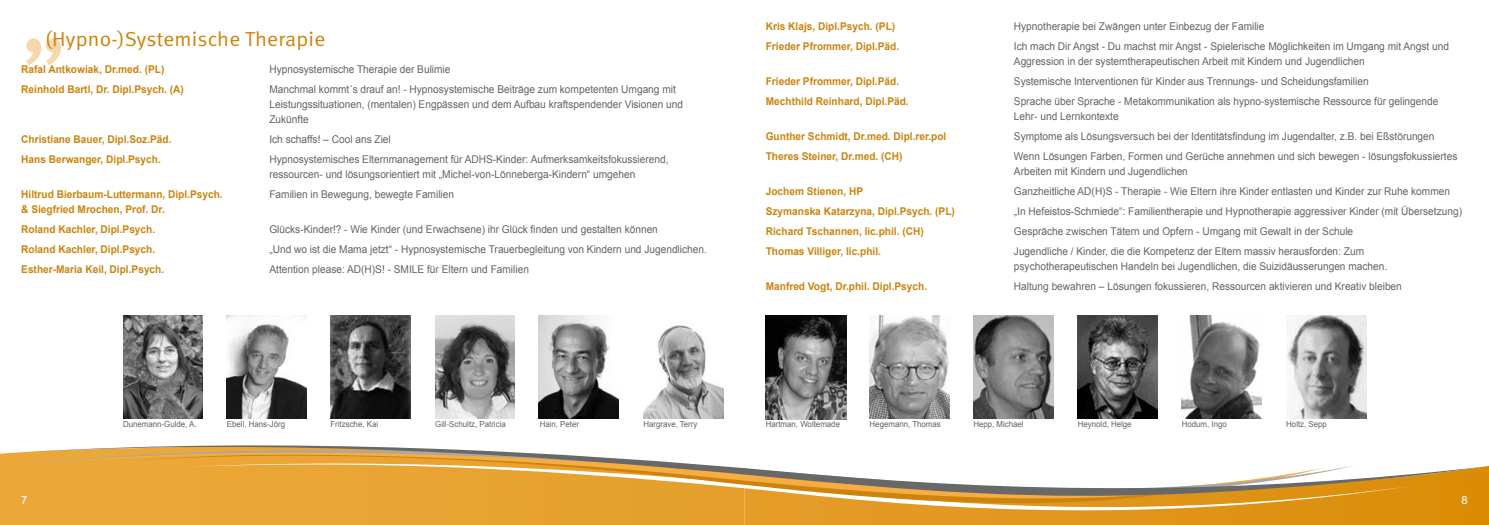
<style>
.page{position:relative;width:1489px;height:525px;background:#fff}
.page>*{position:absolute;margin:0;border:0;box-sizing:border-box;transform-origin:0 0}
.t1{font:100px "Meta Normal";color:#f7d7ac}
.t2{font:20.25px "Meta Normal";letter-spacing:.01em;color:#cb840d;scale:1.06 1}
.t3{font:11.25px "Arial";color:#fff}
.t4{font:10.75px/15px "Arial";color:#636363;scale:.95 1}
.t5{font:700 10.75px/20px "Arial";color:#cb840d;scale:.95 1}
.t6{font:8.38px "Arial";color:#636363;scale:.95 1}
</style>
<div class="page">
<img style="left:123px;top:316px;width:80px;height:102px">
<img style="left:227px;top:316px;width:79px;height:102px">
<img style="left:330px;top:316px;width:80px;height:102px">
<img style="left:435px;top:316px;width:80px;height:102px">
<img style="left:539px;top:316px;width:79px;height:102px">
<img style="left:643px;top:325px;width:80px;height:93px">
<img style="left:765px;top:315px;width:81px;height:104px">
<img style="left:869px;top:315px;width:80px;height:103px">
<img style="left:973px;top:315px;width:80px;height:103px">
<img style="left:1077px;top:315px;width:80px;height:103px">
<img style="left:1181px;top:315px;width:80px;height:103px">
<img style="left:1286px;top:315px;width:79px;height:103px">
<div style="left:0;top:518px;width:744px;height:6px;background:#e9a433"></div>
<svg style="left:0;top:452px;width:744px;height:66px;background:#e9a534"></svg>
<svg style="left:15px;top:451px;width:729px;height:62px;background:#e8a433"></svg>
<svg style="left:30px;top:445px;width:714px;height:56px;background:#e4ae56"></svg>
<svg style="left:1323px;top:501px;width:87px;height:16px"></svg>
<svg style="left:744px;top:513px;width:579px;height:5px;background:#e1971e"></svg>
<svg style="left:744px;top:501px;width:612px;height:12px;background:#e5a742"></svg>
<svg style="left:744px;top:465px;width:744px;height:36px"></svg>
<h2 class="t2" style="left:45px;top:27px;width:266px">(Hypno-)Systemische Therapie</h2>
<p class="t5" style="left:21px;top:59px;width:152px">Rafal Antkowiak, Dr.med. (PL)</p>
<p class="t4" style="left:269px;top:61px;width:192px">Hypnosystemische Therapie der Bulimie</p>
<p class="t5" style="left:21px;top:79px;width:173px">Reinhold Bartl, Dr. Dipl.Psych. (A)</p>
<p class="t4" style="left:269px;top:81px;width:437px">Manchmal kommt´s drauf an! - Hypnosystemische Beiträge zum kompetenten Umgang mit<br>Leistungssituationen, (mentalen) Engpässen und dem Aufbau kraftspendender Visionen und<br>Zukünfte</p>
<p class="t5" style="left:21px;top:129px;width:160px">Christiane Bauer, Dipl.Soz.Päd.</p>
<p class="t4" style="left:269px;top:131px;width:129px">Ich schaffs! – Cool ans Ziel</p>
<p class="t5" style="left:21px;top:149px;width:148px">Hans Berwanger, Dipl.Psych.</p>
<p class="t4" style="left:269px;top:151px;width:421px">Hypnosystemisches Elternmanagement für ADHS-Kinder: Aufmerksamkeitsfokussierend, ressourcen- und lösungsorientiert mit „Michel-von-Lönneberga-Kindern“ umgehen</p>
<p class="t5" style="left:21px;top:184px;width:214px">Hiltrud Bierbaum-Luttermann, Dipl.Psych.</p>
<p class="t4" style="left:269px;top:186px;width:196px">Familien in Bewegung, bewegte Familien</p>
<p class="t5" style="left:21px;top:199px;width:153px">&amp; Siegfried Mrochen, Prof. Dr.<br>Roland Kachler, Dipl.Psych.</p>
<h1 class="t1" style="left:21px;top:-42px;width:47px">„</h1>
<p class="t4" style="left:269px;top:221px;width:410px">Glücks-Kinder!? - Wie Kinder (und Erwachsene) ihr Glück finden und gestalten können</p>
<p class="t5" style="left:21px;top:239px;width:142px">Roland Kachler, Dipl.Psych.</p>
<p class="t4" style="left:269px;top:241px;width:462px">„Und wo ist die Mama jetzt“ - Hypnosystemische Trauerbegleitung von Kindern und Jugendlichen.</p>
<p class="t5" style="left:21px;top:259px;width:152px">Esther-Maria Keil, Dipl.Psych.</p>
<p class="t4" style="left:269px;top:261px;width:275px">Attention please: AD(H)S! - SMILE für Eltern und Familien</p>
<p class="t5" style="left:765px;top:17px;width:138px">Kris Klajs, Dipl.Psych. (PL)</p>
<p class="t4" style="left:1013px;top:19px;width:265px">Hypnotherapie bei Zwängen unter Einbezug der Familie</p>
<p class="t5" style="left:765px;top:37px;width:142px">Frieder Pfrommer, Dipl.Päd.</p>
<p class="t4" style="left:1013px;top:39px;width:459px">Ich mach Dir Angst - Du machst mir Angst - Spielerische Möglichkeiten im Umgang mit Angst und<br>Aggression in der systemtherapeutischen Arbeit mit Kindern und Jugendlichen</p>
<p class="t5" style="left:765px;top:72px;width:142px">Frieder Pfrommer, Dipl.Päd.</p>
<p class="t4" style="left:1013px;top:74px;width:375px">Systemische Interventionen für Kinder aus Trennungs- und Scheidungsfamilien</p>
<p class="t5" style="left:765px;top:92px;width:152px">Mechthild Reinhard, Dipl.Päd.</p>
<p class="t4" style="left:1013px;top:94px;width:448px">Sprache über Sprache - Metakommunikation als hypno-systemische Ressource für gelingende<br>Lehr- und Lernkontexte</p>
<p class="t5" style="left:765px;top:127px;width:192px">Gunther Schmidt, Dr.med. Dipl.rer.pol</p>
<p class="t4" style="left:1013px;top:129px;width:444px">Symptome als Lösungsversuch bei der Identitätsfindung im Jugendalter, z.B. bei Eßstörungen</p>
<p class="t5" style="left:765px;top:147px;width:145px">Theres Steiner, Dr.med. (CH)</p>
<p class="t4" style="left:1013px;top:149px;width:468px">Wenn Lösungen Farben, Formen und Gerüche annehmen und sich bewegen - lösungsfokussiertes<br>Arbeiten mit Kindern und Jugendlichen</p>
<p class="t5" style="left:765px;top:182px;width:104px">Jochem Stienen, HP</p>
<p class="t4" style="left:1013px;top:184px;width:460px">Ganzheitliche AD(H)S - Therapie - Wie Eltern ihre Kinder entlasten und Kinder zur Ruhe kommen</p>
<p class="t5" style="left:765px;top:202px;width:201px">Szymanska Katarzyna, Dipl.Psych. (PL)</p>
<p class="t4" style="left:1013px;top:204px;width:473px">„In Hefeistos-Schmiede“: Familientherapie und Hypnotherapie aggressiver Kinder (mit Übersetzung)</p>
<p class="t5" style="left:765px;top:222px;width:168px">Richard Tschannen, lic.phil. (CH)</p>
<p class="t4" style="left:1013px;top:224px;width:358px">Gespräche zwischen Tätern und Opfern - Umgang mit Gewalt in der Schule</p>
<p class="t5" style="left:765px;top:242px;width:123px">Thomas Villiger, lic.phil.</p>
<p class="t4" style="left:1013px;top:244px;width:394px">Jugendliche / Kinder, die die Kompetenz der Eltern massiv herausforden: Zum psychotherapeutischen Handeln bei Jugendlichen, die Suizidäusserungen machen.</p>
<p class="t5" style="left:765px;top:277px;width:171px">Manfred Vogt, Dr.phil. Dipl.Psych.</p>
<p class="t4" style="left:1013px;top:279px;width:410px">Haltung bewahren – Lösungen fokussieren, Ressourcen aktivieren und Kreativ bleiben</p>
<p class="t6" style="left:123px;top:418px;width:79px">Dunemann-Gulde, A.</p>
<p class="t6" style="left:227px;top:418px;width:63px">Ebell, Hans-Jörg</p>
<p class="t6" style="left:330px;top:418px;width:52px">Fritzsche, Kai</p>
<p class="t6" style="left:435px;top:418px;width:76px">Gill-Schultz, Patricia</p>
<p class="t6" style="left:539px;top:418px;width:43px">Hain, Peter</p>
<p class="t6" style="left:643px;top:418px;width:58px">Hargrave, Terry</p>
<p class="t6" style="left:765px;top:418px;width:80px">Hartman, Woltemade</p>
<p class="t6" style="left:869px;top:418px;width:76px">Hegemann, Thomas</p>
<p class="t6" style="left:973px;top:418px;width:54px">Hepp, Michael</p>
<p class="t6" style="left:1077px;top:418px;width:58px">Heynold, Helge</p>
<p class="t6" style="left:1181px;top:418px;width:49px">Hodum, Ingo</p>
<p class="t6" style="left:1286px;top:418px;width:44px">Holtz, Sepp</p>
<p class="t3" style="left:21px;top:492px;width:8px">7</p>
<p class="t3" style="left:1461px;top:492px;width:8px">8</p>
</div>
